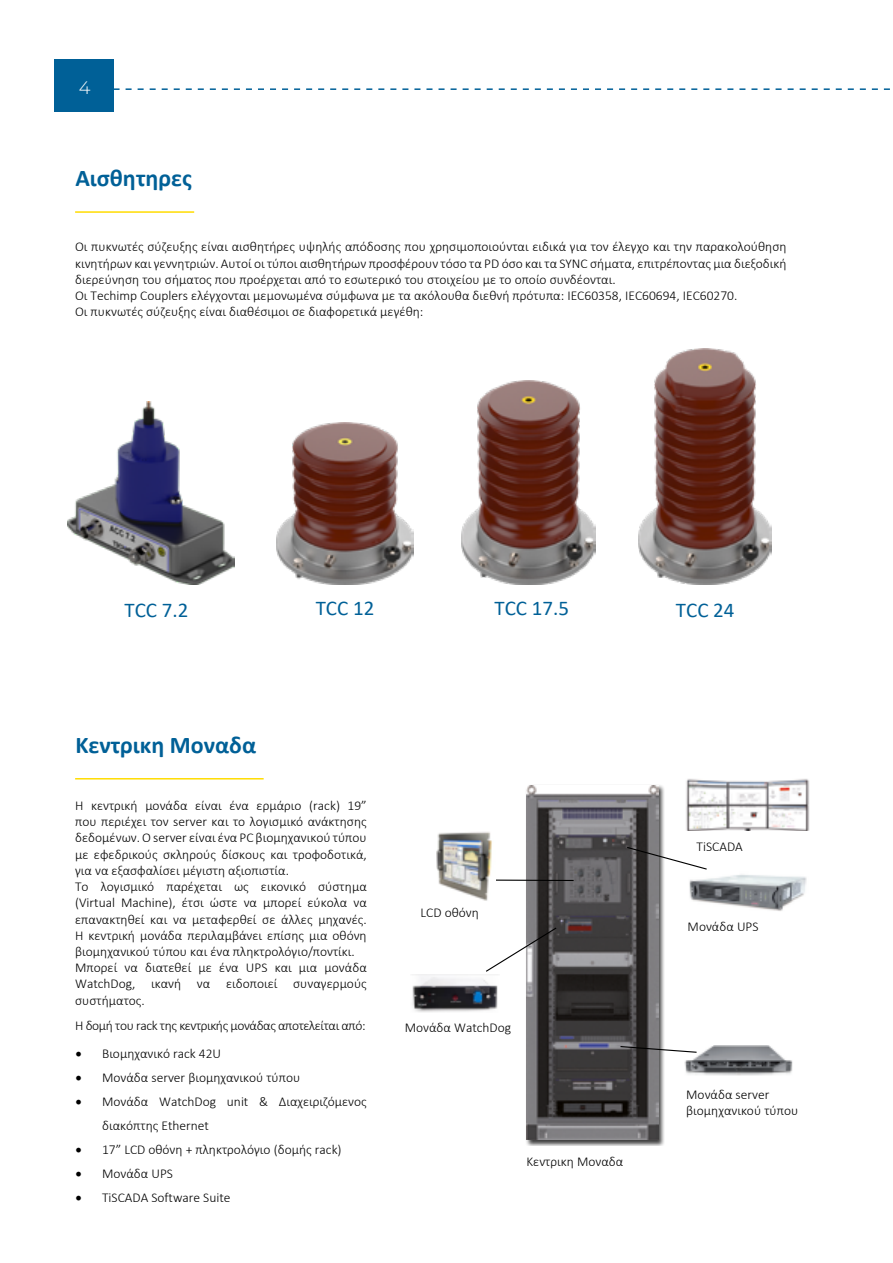
<style>
.page{position:relative;width:893px;height:1263px;background:#fff}
.page>*{position:absolute;margin:0;border:0;box-sizing:border-box;transform-origin:0 0}
.t1{font:700 24px "Calibri";color:#006097}
.t2{font:21px "Calibri";color:#006097}
.t3{font:300 18px "Montserrat";color:#fff}
.t4{font:300 13.5px/16.2px "Calibri";color:#000}
.t5{font:300 13.5px "Calibri";letter-spacing:-.03em;color:#000}
.s1{font-family:"Minion Pro";font-weight:400;font-size:18px}
</style>
<div class="page">
<div style="left:54px;top:59px;width:60px;height:52px;background:#006097"></div>
<svg style="left:114px;top:88px;width:776px;height:2px"></svg>
<div style="left:526px;top:784px;width:139px;height:362px;background:#000;opacity:.75"></div>
<img style="left:526px;top:785px;width:132px;height:355px">
<hr style="left:491px;top:879px;width:83px;height:2px;background:#000">
<img style="left:684px;top:1045px;width:109px;height:31px">
<img style="left:412px;top:974px;width:86px;height:38px">
<img style="left:436px;top:832px;width:60px;height:69px">
<img style="left:689px;top:874px;width:118px;height:37px">
<img style="left:686px;top:779px;width:124px;height:51px">
<svg style="left:626px;top:846px;width:81px;height:24px"></svg>
<svg style="left:486px;top:926px;width:72px;height:47px"></svg>
<svg style="left:619px;top:1045px;width:79px;height:8px"></svg>
<img style="left:276px;top:422px;width:138px;height:163px">
<img style="left:462px;top:381px;width:134px;height:203px">
<img style="left:639px;top:348px;width:133px;height:237px">
<hr style="left:75px;top:211px;width:119px;height:2px;background:#ffdc00">
<hr style="left:75px;top:778px;width:189px;height:1px;background:#ffdc00">
<img style="left:68px;top:401px;width:167px;height:184px">
<h3 class="t3" style="left:79px;top:75px;width:13px">4</h3>
<h1 class="t1" style="left:75px;top:161px;width:118px">Αισθητηρες</h1>
<p class="t4" style="left:75px;top:239px;width:713px">Οι πυκνωτές σύζευξης είναι αισθητήρες υψηλής απόδοσης που χρησιμοποιούνται ειδικά για τον έλεγχο και την παρακολούθηση κινητήρων και γεννητριών. Αυτοί οι τύποι αισθητήρων προσφέρουν τόσο τα PD όσο και τα SYNC σήματα, επιτρέποντας μια διεξοδική διερεύνηση του σήματος που προέρχεται από το εσωτερικό του στοιχείου με το οποίο συνδέονται.<br>Οι Techimp Couplers ελέγχονται μεμονωμένα σύμφωνα με τα ακόλουθα διεθνή πρότυπα: IEC60358, IEC60694, IEC60270.<br>Οι πυκνωτές σύζευξης είναι διαθέσιμοι σε διαφορετικά μεγέθη:</p>
<h2 class="t2" style="left:125px;top:595px;width:65px">TCC 7.2</h2>
<h2 class="t2" style="left:316px;top:593px;width:60px">TCC 12</h2>
<h2 class="t2" style="left:495px;top:593px;width:76px">TCC 17.5</h2>
<h2 class="t2" style="left:676px;top:595px;width:60px">TCC 24</h2>
<h1 class="t1" style="left:75px;top:728px;width:182px">Κεντρικη Μοναδα</h1>
<p class="t4" style="left:75px;top:797px;width:293px">Η κεντρική μονάδα είναι ένα ερμάριο (rack) 19” που περιέχει τον server και το λογισμικό ανάκτησης δεδομένων. Ο server είναι ένα PC βιομηχανικού τύπου με εφεδρικούς σκληρούς δίσκους και τροφοδοτικά, για να εξασφαλίσει μέγιστη αξιοπιστία.<br>Το λογισμικό παρέχεται ως εικονικό σύστημα (Virtual Machine), έτσι ώστε να μπορεί εύκολα να επανακτηθεί και να μεταφερθεί σε άλλες μηχανές.<br>Η κεντρική μονάδα περιλαμβάνει επίσης μια οθόνη βιομηχανικού τύπου και ένα πληκτρολόγιο/ποντίκι.<br>Μπορεί να διατεθεί με ένα UPS και μια μονάδα WatchDog, ικανή να ειδοποιεί συναγερμούς συστήματος.</p>
<p class="t5" style="left:75px;top:1017px;width:292px">Η δομή του rack της κεντρικής μονάδας αποτελείται από:</p>
<p class="t4" style="left:75px;top:1045px;width:148px"><span class="s1">•</span> Βιομηχανικό rack 42U</p>
<p class="t4" style="left:75px;top:1069px;width:227px"><span class="s1">•</span> Μονάδα server βιομηχανικού τύπου</p>
<p class="t4" style="left:102px;top:1089px;width:266px;line-height:24px;text-indent:-27px"><span class="s1">•</span> Μονάδα WatchDog unit &amp; Διαχειριζόμενος διακόπτης Ethernet</p>
<p class="t4" style="left:75px;top:1141px;width:268px"><span class="s1">•</span> 17” LCD οθόνη + πληκτρολόγιο (δομής rack)</p>
<p class="t4" style="left:75px;top:1165px;width:99px"><span class="s1">•</span> Μονάδα UPS</p>
<p class="t4" style="left:75px;top:1189px;width:157px"><span class="s1">•</span> TiSCADA Software Suite</p>
<p class="t4" style="left:421px;top:904px;width:60px">LCD οθόνη</p>
<p class="t4" style="left:405px;top:1020px;width:108px">Μονάδα WatchDog</p>
<p class="t4" style="left:526px;top:1153px;width:98px">Κεντρικη Μοναδα</p>
<p class="t4" style="left:697px;top:838px;width:48px">TiSCADA</p>
<p class="t4" style="left:688px;top:919px;width:72px">Μονάδα UPS</p>
<p class="t4" style="left:686px;top:1086px;width:114px">Μονάδα server βιομηχανικού τύπου</p>
</div>
